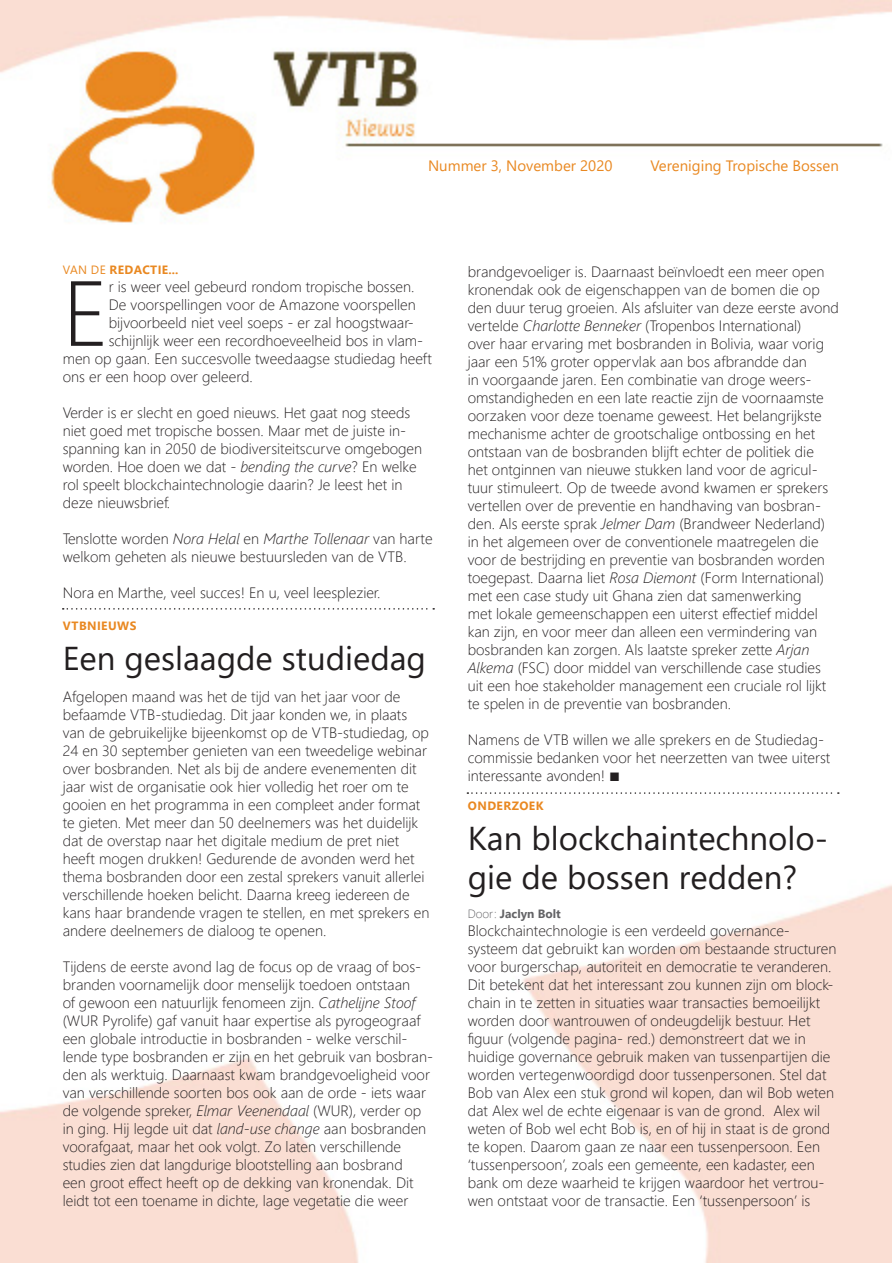
<style>
.page{position:relative;width:893px;height:1263px;background:#fff}
.page>*{position:absolute;margin:0;border:0;box-sizing:border-box;transform-origin:0 0}
.basis_tekst_-_grote{font:300 92.1px "Segoe UI";color:#231f20}
.basis_tekst{font:33px/39.6px "Segoe UI";color:#231f20}
.basis_tekst-2{font:300 15px/18px "Segoe UI";color:#231f20}
.basis_tekst_-_grote-2{font:300 15px "Segoe UI";color:#231f20}
.t1{font:15px "Segoe UI";color:#e98821}
.basis_tekst-3{font:700 12px "Segoe UI";letter-spacing:.035em;color:#e98821}
.basis_tekst-4{font:700 12px "Segoe UI";color:#636366}
.s1{font-weight:400}
.s2{font-style:italic}
.s3{font-weight:400;font-size:12px}
.s4{font-weight:300}
</style>
<div class="page">
<img style="left:0;top:0;width:892px;height:1263px">
<svg style="left:63px;top:608px;width:371px;height:2px"></svg>
<svg style="left:467px;top:792px;width:372px;height:2px"></svg>
<p class="t1" style="left:428px;top:151px;width:186px">Nummer 3, November 2020</p>
<p class="t1" style="left:650px;top:151px;width:190px">Vereniging Tropische Bossen</p>
<p class="basis_tekst-3" style="left:63px;top:258px;width:117px"><span class="s1">VAN DE</span> REDACTIE...</p>
<p class="basis_tekst_-_grote" style="left:63px;top:226px;width:48px">E</p>
<p class="basis_tekst_-_grote-2" style="left:109px;top:272px;width:307px">r is weer veel gebeurd rondom tropische bossen.</p>
<p class="basis_tekst_-_grote-2" style="left:109px;top:290px;width:308px">De voorspellingen voor de Amazone voorspellen</p>
<p class="basis_tekst_-_grote-2" style="left:109px;top:308px;width:307px">bijvoorbeeld niet veel soeps - er zal hoogstwaar-</p>
<p class="basis_tekst_-_grote-2" style="left:109px;top:326px;width:316px">schijnlijk weer een recordhoeveelheid bos in vlam-</p>
<p class="basis_tekst_-_grote-2" style="left:63px;top:344px;width:371px">men op gaan. Een succesvolle tweedaagse studiedag heeft</p>
<p class="basis_tekst_-_grote-2" style="left:63px;top:362px;width:192px">ons er een hoop over geleerd.</p>
<p class="basis_tekst-2" style="left:63px;top:402px;width:361px">Verder is er slecht en goed nieuws. Het gaat nog steeds niet goed met tropische bossen. Maar met de juiste in&shy;spanning kan in 2050 de biodiversiteitscurve omgebogen worden. Hoe doen we dat - <span class="s2">bending the curve</span>? En welke rol speelt blockchaintechnologie daarin? Je leest het in deze nieuwsbrief.</p>
<p class="basis_tekst-2" style="left:63px;top:528px;width:371px">Tenslotte worden <span class="s2">Nora Helal</span> en <span class="s2">Marthe Tollenaar</span> van harte welkom geheten als nieuwe bestuursleden van de VTB.</p>
<p class="basis_tekst-2" style="left:63px;top:582px;width:319px">Nora en Marthe, veel succes! En u, veel leesplezier.</p>
<p class="basis_tekst-3" style="left:63px;top:615px;width:75px">VTBNIEUWS</p>
<p class="basis_tekst" style="left:63px;top:635px;width:365px">Een geslaagde studiedag</p>
<p class="basis_tekst-2" style="left:63px;top:686px;width:368px">Afgelopen maand was het de tijd van het jaar voor de befaamde VTB-studiedag. Dit jaar konden we, in plaats van de gebruikelijke bijeenkomst op de VTB-studiedag, op 24 en 30 september genieten van een tweedelige webinar over bosbranden. Net als bij de andere evenementen dit jaar wist de organisatie ook hier volledig het roer om te gooien en het programma in een compleet ander format te gieten. Met meer dan 50 deelnemers was het duidelijk dat de overstap naar het digitale medium de pret niet heeft mogen drukken! Gedurende de avonden werd het thema bosbranden door een zestal sprekers vanuit allerlei verschillende hoeken belicht. Daarna kreeg iedereen de kans haar brandende vragen te stellen, en met sprekers en andere deelnemers de dialoog te openen.</p>
<p class="basis_tekst-2" style="left:63px;top:956px;width:372px">Tijdens de eerste avond lag de focus op de vraag of bos&shy;branden voornamelijk door menselijk toedoen ontstaan<br>of gewoon een natuurlijk fenomeen zijn. <span class="s2">Cathelijne Stoof </span>(WUR Pyrolife) gaf vanuit haar expertise als pyrogeograaf een globale introductie in bosbranden - welke verschil&shy;lende type bosbranden er zijn en het gebruik van bosbran&shy;den als werktuig. Daarnaast kwam brandgevoeligheid voor van verschillende soorten bos ook aan de orde - iets waar de volgende spreker, <span class="s2">Elmar Veenendaal</span> (WUR), verder op in ging. Hij legde uit dat <span class="s2">land-use change</span> aan bosbranden voorafgaat, maar het ook volgt. Zo laten verschillende studies zien dat langdurige blootstelling aan bosbrand<br>een groot effect heeft op de dekking van kronendak. Dit leidt tot een toename in dichte, lage vegetatie die weer</p>
<p class="basis_tekst-2" style="left:468px;top:261px;width:373px">brandgevoeliger is. Daarnaast beïnvloedt een meer open kronendak ook de eigenschappen van de bomen die op den duur terug groeien. Als afsluiter van deze eerste avond vertelde <span class="s2">Charlotte Benneker</span> (Tropenbos International)<br>over haar ervaring met bosbranden in Bolivia, waar vorig jaar een 51% groter oppervlak aan bos afbrandde dan<br>in voorgaande jaren. Een combinatie van droge weers&shy;omstandigheden en een late reactie zijn de voornaamste oorzaken voor deze toename geweest. Het belangrijkste mechanisme achter de grootschalige ontbossing en het ontstaan van de bosbranden blijft echter de politiek die<br>het ontginnen van nieuwe stukken land voor de agricul&shy;tuur stimuleert. Op de tweede avond kwamen er sprekers vertellen over de preventie en handhaving van bosbran&shy;den. Als eerste sprak <span class="s2">Jelmer Dam</span> (Brandweer Nederland) in het algemeen over de conventionele maatregelen die voor de bestrijding en preventie van bosbranden worden toegepast. Daarna liet <span class="s2">Rosa Diemont</span> (Form International) met een case study uit Ghana zien dat samenwerking<br>met lokale gemeenschappen een uiterst effectief middel kan zijn, en voor meer dan alleen een vermindering van bosbranden kan zorgen. Als laatste spreker zette <span class="s2">Arjan Alkema</span> (FSC) door middel van verschillende case studies uit een hoe stakeholder management een cruciale rol lijkt te spelen in de preventie van bosbranden.</p>
<p class="basis_tekst-2" style="left:468px;top:729px;width:364px">Namens de VTB willen we alle sprekers en de Studiedag&shy;commissie bedanken voor het neerzetten van twee uiterst interessante avonden! <span class="s3">■</span></p>
<p class="basis_tekst-3" style="left:468px;top:794px;width:77px">ONDERZOEK</p>
<p class="basis_tekst" style="left:468px;top:815px;width:362px">Kan blockchaintechnolo&shy;gie de bossen redden?</p>
<p class="basis_tekst-4" style="left:468px;top:902px;width:95px"><span class="s4">Door:</span> Jaclyn Bolt</p>
<p class="basis_tekst-2" style="left:468px;top:920px;width:370px">Blockchaintechnologie is een verdeeld governance&shy;systeem dat gebruikt kan worden om bestaande structuren voor burgerschap, autoriteit en democratie te veranderen.<br>Dit betekent dat het interessant zou kunnen zijn om block&shy;chain in te zetten in situaties waar transacties bemoeilijkt worden door wantrouwen of ondeugdelijk bestuur. Het figuur (volgende pagina- red.) demonstreert dat we in huidige governance gebruik maken van tussenpartijen die worden vertegenwoordigd door tussenpersonen. Stel dat Bob van Alex een stuk grond wil kopen, dan wil Bob weten</p>
<p class="basis_tekst-2" style="left:468px;top:1100px;width:364px">dat Alex wel de echte eigenaar is van de grond. Alex wil weten of Bob wel echt Bob is, en of hij in staat is de grond te kopen. Daarom gaan ze naar een tussenpersoon. Een ‘tussenpersoon’, zoals een gemeente, een kadaster, een bank om deze waarheid te krijgen waardoor het vertrou&shy;wen ontstaat voor de transactie. Een ‘tussenpersoon’ is</p>
</div>
